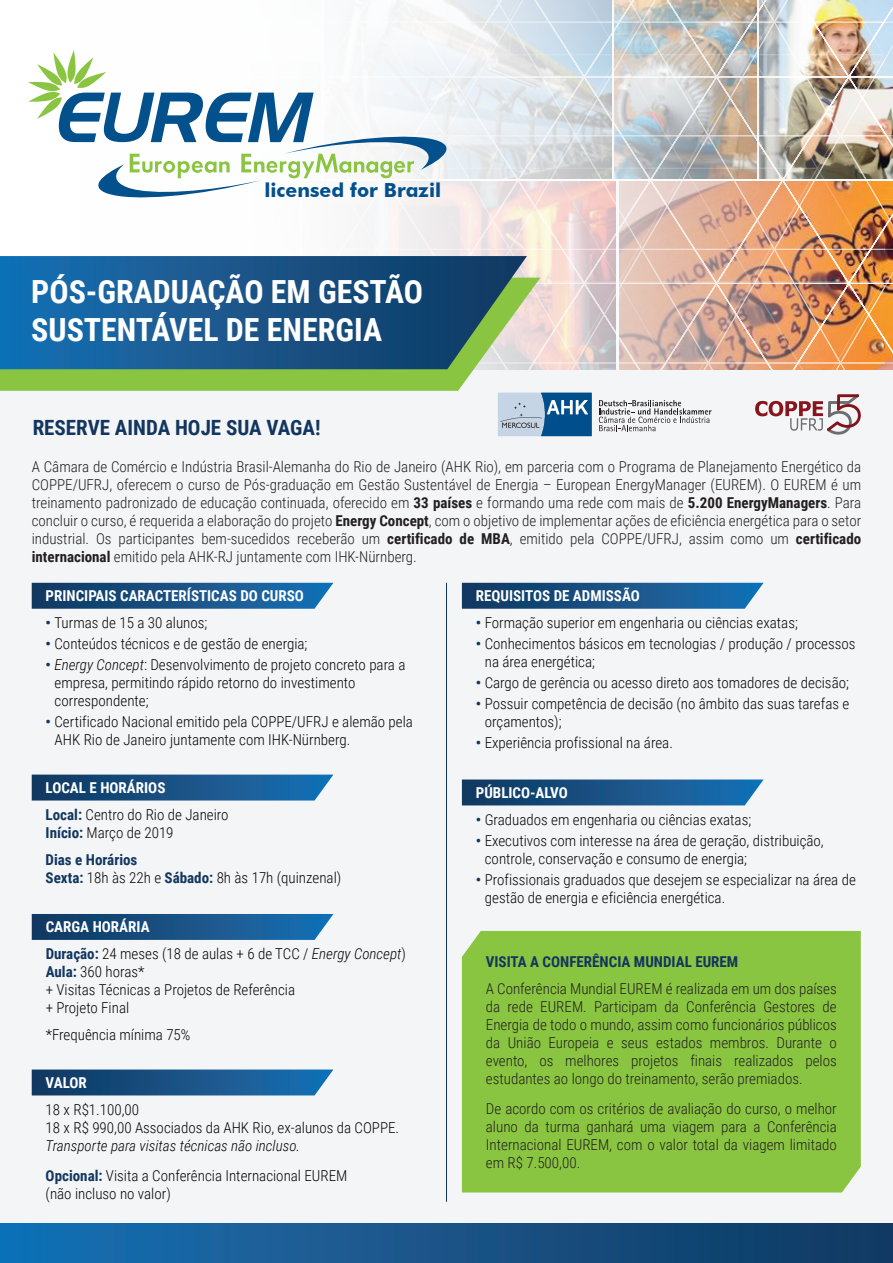
<style>
.page{position:relative;width:893px;height:1263px;background:#f4f5f6}
.page>*{position:absolute;margin:0;border:0;box-sizing:border-box;transform-origin:0 0}
.t1{font:700 31.95px/37.7px "Roboto Condensed";color:#fff}
.t2{font:700 21px "Roboto Condensed";color:#12365f}
.t3{font:700 19.35px "Futura BT";color:#02508c}
.t4{font:300 15px/18px "Roboto Condensed";color:#040503}
.t5{font:300 15px/18px "Roboto Condensed";color:#231f20;text-align:justify}
.t6{font:italic 300 15px/30px "Roboto Condensed";color:#040503}
.t7{font:700 15px "Roboto Condensed";color:#fff}
.t8{font:700 15px/27px "Roboto Condensed";color:#12365f}
.s1{font-weight:700}
.s2{font-weight:700;color:#12365f}
.s3{font-style:italic}
.s4{font-weight:700;color:#fff}
.s5{font-weight:300;color:#040503}
.s6{font-weight:700;font-style:normal;color:#12365f}
.s7{font-style:normal}
</style>
<div class="page">
<div style="left:0;top:1223px;width:893px;height:40px;background:linear-gradient(to right,#1970b4,#13385f)"></div>
<svg style="left:0;top:369px;width:540px;height:22px;background:#97ca5b"></svg>
<div style="left:0;top:256px;width:23px;height:113px;background:#0c6fb5"></div>
<img style="left:23px;top:0;width:870px;height:369px">
<svg style="left:498px;top:393px;width:94px;height:43px;background:#6d97ba"></svg>
<svg style="left:599px;top:400px;width:112px;height:31px"></svg>
<svg style="left:755px;top:394px;width:106px;height:41px"></svg>
<svg style="left:32px;top:583px;width:301px;height:26px;background:#1f598b"></svg>
<svg style="left:32px;top:774px;width:301px;height:26px;background:#215b8d"></svg>
<svg style="left:462px;top:779px;width:302px;height:26px;background:#215b8c"></svg>
<svg style="left:462px;top:583px;width:302px;height:26px;background:#1f598c"></svg>
<svg style="left:32px;top:1069px;width:301px;height:26px;background:#215a8c"></svg>
<svg style="left:32px;top:914px;width:301px;height:26px;background:#1d588a"></svg>
<hr style="left:446px;top:583px;width:1px;height:619px;background:#12365f">
<div style="left:462px;top:931px;width:399px;height:261px;background:#8ac541"></div>
<p class="t3" style="left:264px;top:179px;width:178px">licensed for Brazil</p>
<h1 class="t1" style="left:31px;top:271px;width:393px">PÓS-GRADUAÇÃO EM GESTÃO<br>SUSTENTÁVEL DE ENERGIA</h1>
<h2 class="t2" style="left:33px;top:412px;width:289px">RESERVE AINDA HOJE SUA VAGA!</h2>
<p class="t5" style="left:32px;top:457px;width:831px">A Câmara de Comércio e Indústria Brasil-Alemanha do Rio de Janeiro (AHK Rio), em parceria com o Programa de Planejamento Energético da COPPE/UFRJ, oferecem o curso de Pós-graduação em Gestão Sustentável de Energia – European EnergyManager (EUREM). O EUREM é um treinamento padronizado de educação continuada, oferecido em <span class="s1">33 países</span> e formando uma rede com mais de <span class="s1">5.200 EnergyManagers</span>. Para concluir o curso, é requerida a elaboração do projeto <span class="s1">Energy Concept</span>, com o objetivo de implementar ações de eficiência energética para o setor industrial. Os participantes bem-sucedidos receberão um <span class="s1">certificado de MBA</span>, emitido pela COPPE/UFRJ, assim como um <span class="s1">certificado internacional</span> emitido pela AHK-RJ juntamente com IHK-Nürnberg.</p>
<p class="t7" style="left:46px;top:585px;width:260px">PRINCIPAIS CARACTERÍSTICAS DO CURSO</p>
<p class="t4" style="left:46px;top:613px;width:163px"><span class="s2">•</span> Turmas de 15 a 30 alunos;</p>
<p class="t4" style="left:46px;top:634px;width:263px"><span class="s2">•</span> Conteúdos técnicos e de gestão de energia;</p>
<p class="t4" style="left:55px;top:655px;width:352px;text-indent:-9px"><span class="s2">•</span> <span class="s3">Energy Concept</span>: Desenvolvimento de projeto concreto para a empresa, permitindo rápido retorno do investimento correspondente;</p>
<p class="t4" style="left:55px;top:712px;width:360px;text-indent:-9px"><span class="s2">•</span> Certificado Nacional emitido pela COPPE/UFRJ e alemão pela<br>AHK Rio de Janeiro juntamente com IHK-Nürnberg.</p>
<p class="t4" style="left:46px;top:773px;width:185px;line-height:27px"><span class="s4">LOCAL E HORÁRIOS<br></span><span class="s2">Local:</span> Centro do Rio de Janeiro</p>
<p class="t8" style="left:46px;top:818px;width:129px">Início: <span class="s5">Março de 2019<br></span>Dias e Horários</p>
<p class="t4" style="left:46px;top:868px;width:297px"><span class="s2">Sexta:</span> 18h às 22h e <span class="s2">Sábado:</span> 8h às 17h (quinzenal)</p>
<p class="t4" style="left:46px;top:913px;width:362px;line-height:27px"><span class="s4">CARGA HORÁRIA<br></span><span class="s2">Duração:</span> 24 meses (18 de aulas + 6 de TCC / <span class="s3">Energy Concept</span>)</p>
<p class="t4" style="left:46px;top:962px;width:251px"><span class="s2">Aula:</span> 360 horas*<br>+ Visitas Técnicas a Projetos de Referência + Projeto Final</p>
<p class="t4" style="left:46px;top:1025px;width:146px">*Frequência mínima 75%</p>
<p class="t7" style="left:46px;top:1072px;width:43px">VALOR</p>
<p class="t4" style="left:46px;top:1100px;width:355px">18 x R$1.100,00<br>18 x R$ 990,00 Associados da AHK Rio, ex-alunos da COPPE.</p>
<p class="t6" style="left:46px;top:1130px;width:303px">Transporte para visitas técnicas não incluso.<br><span class="s6">Opcional:</span> <span class="s7">Visita a Conferência Internacional EUREM</span></p>
<p class="t4" style="left:46px;top:1184px;width:127px">(não incluso no valor)</p>
<p class="t7" style="left:476px;top:585px;width:166px">REQUISITOS DE ADMISSÃO</p>
<p class="t4" style="left:476px;top:613px;width:323px"><span class="s2">•</span> Formação superior em engenharia ou ciências exatas;</p>
<p class="t4" style="left:485px;top:634px;width:372px;text-indent:-9px"><span class="s2">•</span> Conhecimentos básicos em tecnologias / produção / processos na área energética;</p>
<p class="t4" style="left:476px;top:673px;width:375px"><span class="s2">•</span> Cargo de gerência ou acesso direto aos tomadores de decisão;</p>
<p class="t4" style="left:485px;top:694px;width:366px;text-indent:-9px"><span class="s2">•</span> Possuir competência de decisão (no âmbito das suas tarefas e orçamentos);</p>
<p class="t4" style="left:476px;top:733px;width:199px"><span class="s2">•</span> Experiência profissional na área.</p>
<p class="t7" style="left:476px;top:782px;width:94px">PÚBLICO-ALVO</p>
<p class="t4" style="left:476px;top:810px;width:277px"><span class="s2">•</span> Graduados em engenharia ou ciências exatas;</p>
<p class="t4" style="left:485px;top:831px;width:340px;text-indent:-9px"><span class="s2">•</span> Executivos com interesse na área de geração, distribuição, controle, conservação e consumo de energia;</p>
<p class="t4" style="left:485px;top:870px;width:373px;text-indent:-9px"><span class="s2">•</span> Profissionais graduados que desejem se especializar na área de gestão de energia e eficiência energética.</p>
<p class="t8" style="left:486px;top:947px;width:254px">VISITA A CONFERÊNCIA MUNDIAL EUREM</p>
<p class="t5" style="left:486px;top:979px;width:352px">A Conferência Mundial EUREM é realizada em um dos países da rede EUREM. Participam da Conferência Gestores de Energia de todo o mundo, assim como funcionários públicos da União Europeia e seus estados membros. Durante o evento, os melhores projetos finais realizados pelos estudantes ao longo do treinamento, serão premiados.</p>
<p class="t5" style="left:486px;top:1099px;width:352px">De acordo com os critérios de avaliação do curso, o melhor aluno da turma ganhará uma viagem para a Conferência Internacional EUREM, com o valor total da viagem limitado em R$ 7.500,00.</p>
</div>
